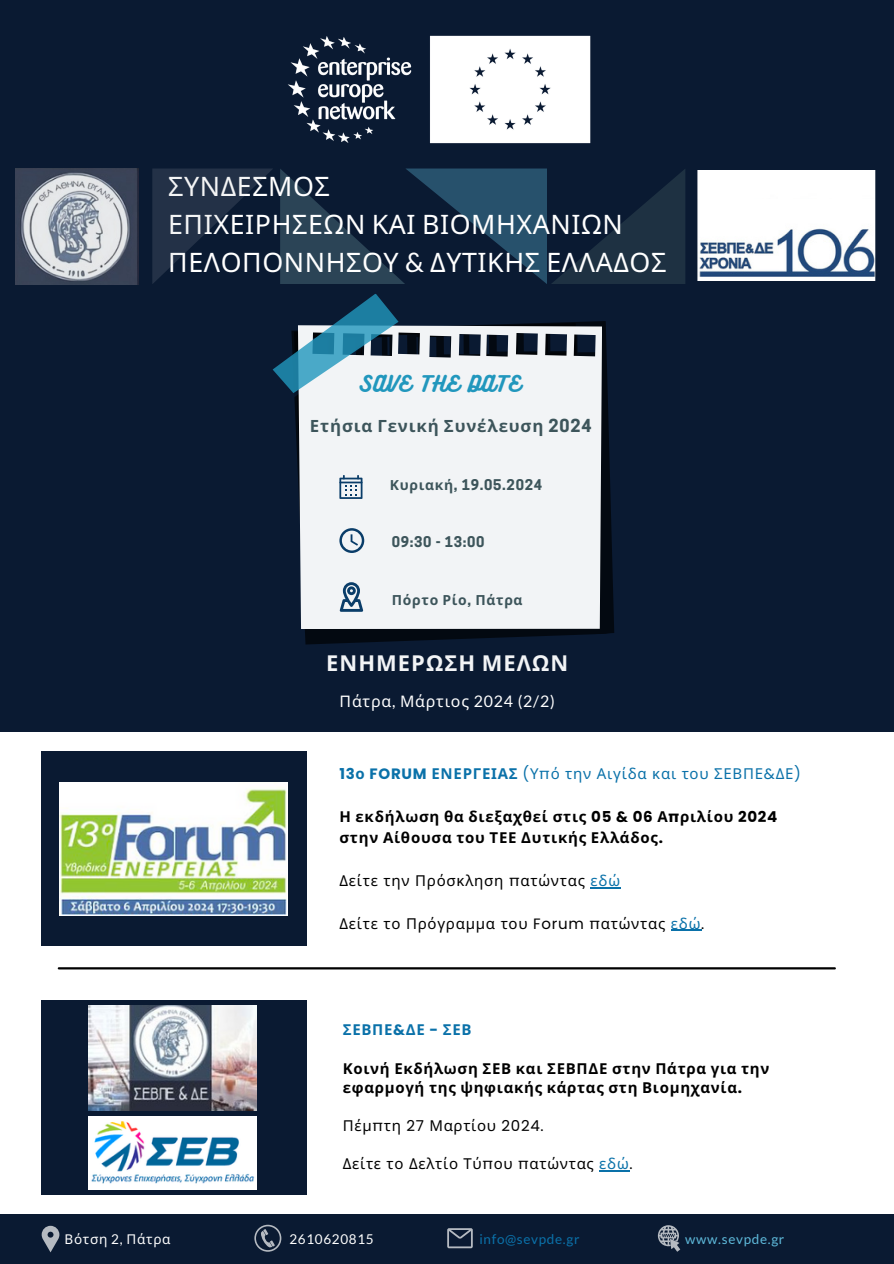
<style>
.page{position:relative;width:894px;height:1264px;background:#fff}
.page>*{position:absolute;margin:0;border:0;box-sizing:border-box;transform-origin:0 0}
.t1{font:26.7px/37.7px "Noto Sans";letter-spacing:.02em;color:#fff}
.t2{font:700 21.9px "Noto Sans";letter-spacing:.05em;color:#f2f4f6}
.t3{font:19.95px "Bukhari Script";letter-spacing:.05em;color:#2197bd}
.t4{font:700 16.8px "Noto Sans";letter-spacing:.05em;color:#3d555b}
.t5{font:15.9px "Noto Sans";letter-spacing:.05em;color:#fff}
.t6{font:700 15px/19.2px "Noto Sans";letter-spacing:.045em;color:#000}
.t7{font:15px "Noto Sans";letter-spacing:.05em;color:#000}
.t8{font:15px "Noto Sans";letter-spacing:.05em;color:#0a71a9}
.t9{font:700 15px "Noto Sans";letter-spacing:.045em;color:#0a71a9}
.t10{font:700 13.95px "Cooper Hewitt";letter-spacing:.05em;color:#3d555b}
.t11{font:700 13.95px "Noto Sans";letter-spacing:.05em;color:#3d555b}
.t12{font:13.5px "Lato";letter-spacing:.05em;color:#0a71a9}
.t13{font:13.5px "Lato";letter-spacing:.05em;color:#5eb9da}
.t14{font:13.5px "Noto Sans";letter-spacing:.05em;color:#fff}
.t15{font:13.5px "Lato";letter-spacing:.05em;color:#fff}
.s1{font-family:"Lato"}
.s2{font-family:"Cooper Hewitt"}
.s3{font-family:"Noto Sans"}
.s4{font-family:"Poppins";font-weight:700}
.s5{font-weight:700}
.s6{font-family:"Poppins"}
.s7{color:#0a71a9}
</style>
<div class="page">
<div style="left:0;top:257px;width:893px;height:474px;background:#0a1a32"></div>
<div style="left:0;top:0;width:893px;height:421px;background:#0a1a32"></div>
<div style="left:0;top:1214px;width:893px;height:49px;background:#0a1a32"></div>
<svg style="left:254px;top:1224px;width:27px;height:27px"></svg>
<svg style="left:447px;top:1228px;width:25px;height:20px"></svg>
<svg style="left:657px;top:1225px;width:23px;height:26px"></svg>
<svg style="left:42px;top:1225px;width:17px;height:27px"></svg>
<div style="left:697px;top:171px;width:178px;height:110px;background:#fff"></div>
<svg style="left:280px;top:169px;width:405px;height:115px"></svg>
<svg style="left:152px;top:168px;width:112px;height:116px"></svg>
<img style="left:697px;top:200px;width:178px;height:76px">
<img style="left:253px;top:35px;width:365px;height:142px">
<img style="left:15px;top:168px;width:123px;height:116px">
<div style="left:42px;top:751px;width:264px;height:194px;background:#0a1a32"></div>
<div style="left:42px;top:1000px;width:264px;height:194px;background:#0a1a32"></div>
<hr style="left:59px;top:967px;width:775px;height:2px;background:#000">
<img style="left:89px;top:1116px;width:167px;height:73px">
<img style="left:60px;top:782px;width:227px;height:133px">
<img style="left:89px;top:1005px;width:167px;height:105px">
<hr style="left:599px;top:1170px;width:30px;height:1px;background:#0a71a9">
<hr style="left:590px;top:887px;width:30px;height:1px;background:#0a71a9">
<hr style="left:670px;top:929px;width:31px;height:1px;background:#0a71a9">
<svg style="left:294px;top:321px;width:320px;height:324px;background:#cccfd4"></svg>
<svg style="left:272px;top:294px;width:130px;height:109px"></svg>
<svg style="left:339px;top:475px;width:23px;height:23px"></svg>
<svg style="left:339px;top:528px;width:25px;height:25px"></svg>
<svg style="left:339px;top:582px;width:24px;height:29px"></svg>
<p class="t1" style="left:168px;top:167px;width:499px">ΣΥΝΔΕΣΜΟΣ<br>ΕΠΙΧΕΙΡΗΣΕΩΝ ΚΑΙ ΒΙΟΜΗΧΑΝΙΩΝ<br>ΠΕΛΟΠΟΝΝΗΣΟΥ <span class="s1">&amp;</span> ΔΥΤΙΚΗΣ ΕΛΛΑΔΟΣ</p>
<p class="t3" style="left:359px;top:370px;width:162px">SAVE THE DATE</p>
<p class="t4" style="left:310px;top:414px;width:283px">Ετήσια Γενική Συνέλευση <span class="s2">2024</span></p>
<p class="t10" style="left:389px;top:479px;width:154px"><span class="s3">Κυριακή</span>, 19.05.2024</p>
<p class="t10" style="left:391px;top:536px;width:94px">09:30 - 13:00</p>
<h2 class="t11" style="left:392px;top:589px;width:132px">Πόρτο Ρίο<span class="s2">,</span> Πάτρα</h2>
<p class="t2" style="left:326px;top:647px;width:244px">ΕΝΗΜΕΡΩΣΗ ΜΕΛΩΝ</p>
<p class="t5" style="left:339px;top:690px;width:217px">Πάτρα<span class="s1">,</span> Μάρτιος <span class="s1">2024 (2/2)</span></p>
<h4 class="t8" style="left:339px;top:762px;width:463px"><span class="s4">13</span><span class="s5">ο</span> <span class="s4">FORUM</span> <span class="s5">ΕΝΕΡΓΕΙΑΣ</span> <span class="s6">(</span>Υ<span class="s6">π</span>ό την Αιγίδα και του ΣΕΒΠΕ<span class="s6">&amp;</span>ΔΕ<span class="s6">)</span></h4>
<p class="t6" style="left:339px;top:805px;width:439px;line-height:21.3px">Η εκδήλωση θα διεξαχθεί στις <span class="s6">05 &amp; 06</span> Α<span class="s6">π</span>ριλίου <span class="s6">2024 </span>στην Αίθουσα του ΤΕΕ Δυτικής Ελλάδος<span class="s6">.</span></p>
<p class="t7" style="left:339px;top:869px;width:282px">Δείτε την Πρόσκληση <span class="s6">π</span>ατώντας <span class="s7">εδώ</span></p>
<p class="t7" style="left:339px;top:912px;width:366px">Δείτε το Πρόγραμμα του <span class="s6">Forum π</span>ατώντας <span class="s7">εδώ</span><span class="s6">.</span></p>
<p class="t9" style="left:342px;top:1019px;width:130px">ΣΕΒΠΕ<span class="s6">&amp;</span>ΔΕ <span class="s6">-</span> ΣΕΒ</p>
<p class="t6" style="left:342px;top:1058px;width:428px">Κοινή Εκδήλωση ΣΕΒ και ΣΕΒΠΔΕ στην Πάτρα για την εφαρμογή της ψηφιακής κάρτας στη Βιομηχανία<span class="s6">.</span></p>
<h3 class="t7" style="left:342px;top:1115px;width:202px">Πέμ<span class="s6">π</span>τη <span class="s6">27</span> Μαρτίου <span class="s6">2024.</span></h3>
<h3 class="t7" style="left:342px;top:1153px;width:291px">Δείτε το Δελτίο Τύ<span class="s6">π</span>ου <span class="s6">π</span>ατώντας <span class="s7">εδώ</span><span class="s6">.</span></h3>
<p class="t14" style="left:65px;top:1228px;width:107px">Βότση <span class="s1">2,</span> Πάτρα</p>
<p class="t15" style="left:289px;top:1230px;width:86px">2610620815</p>
<p class="t12" style="left:479px;top:1230px;width:101px">info@sevpde.gr</p>
<p class="t13" style="left:685px;top:1230px;width:101px">www.sevpde.gr</p>
</div>
